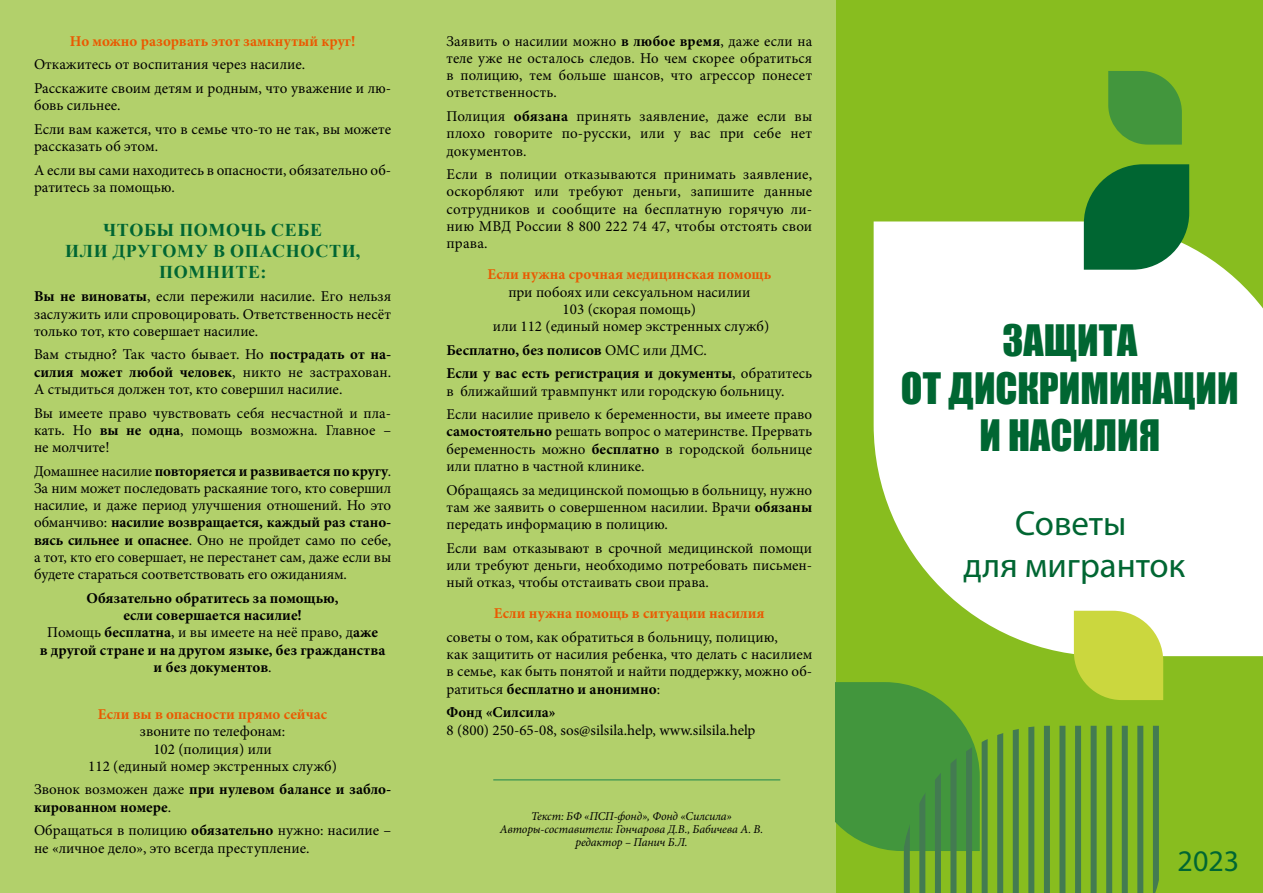
<style>
.page{position:relative;width:1263px;height:893px;background:#88bd1f}
.page>*{position:absolute;margin:0;border:0;box-sizing:border-box;transform-origin:0 0}
.t1{font:39.75px/47.7px "Impact";color:#006632;text-align:center}
.t2{font:34.95px/42px "Myriad Pro";color:#006632;text-align:center}
.t3{font:30px "Myriad Pro";color:#006632}
.t4{font:700 18px/20.7px "Times New Roman";letter-spacing:.035em;color:#063;text-align:center}
.t5{font:15px/17.2px "Minion Pro";color:#000;text-align:justify}
.t6{font:700 15px/17.2px "Minion Pro";color:#000}
.t7{font:700 15px "Minion Pro";color:#ea5901}
.t8{font:italic 12px/12.8px "Minion Pro";letter-spacing:-.01em;color:#000;text-align:center}
.s1{font-weight:700}
.s2{font-weight:400}
</style>
<div class="page">
<div style="left:0;top:0;width:836px;height:893px;background:#b2d06b"></div>
<svg style="left:1108px;top:71px;width:74px;height:74px"></svg>
<svg style="left:874px;top:221px;width:389px;height:435px;fill:#fff"></svg>
<svg style="left:836px;top:682px;width:144px;height:169px"></svg>
<svg style="left:904px;top:726px;width:6px;height:167px"></svg>
<svg style="left:919px;top:726px;width:6px;height:167px"></svg>
<svg style="left:935px;top:726px;width:6px;height:167px"></svg>
<svg style="left:950px;top:726px;width:6px;height:167px"></svg>
<div style="left:966px;top:726px;width:6px;height:167px;background:#437b51"></div>
<div style="left:982px;top:726px;width:6px;height:167px;background:#437b51"></div>
<div style="left:997px;top:726px;width:6px;height:167px;background:#437b51"></div>
<div style="left:1013px;top:726px;width:6px;height:167px;background:#437b51"></div>
<div style="left:1028px;top:726px;width:6px;height:167px;background:#437b51"></div>
<div style="left:1044px;top:726px;width:6px;height:167px;background:#437b51"></div>
<div style="left:1059px;top:726px;width:6px;height:167px;background:#437b51"></div>
<div style="left:1075px;top:726px;width:6px;height:167px;background:#437b51"></div>
<div style="left:1091px;top:726px;width:6px;height:167px;background:#437b51"></div>
<div style="left:1106px;top:726px;width:6px;height:167px;background:#437b51"></div>
<div style="left:1122px;top:726px;width:6px;height:167px;background:#437b51"></div>
<div style="left:1137px;top:726px;width:6px;height:167px;background:#437b51"></div>
<div style="left:1153px;top:726px;width:6px;height:167px;background:#437b51"></div>
<svg style="left:1074px;top:611px;width:89px;height:89px"></svg>
<svg style="left:1084px;top:164px;width:105px;height:106px"></svg>
<hr style="left:493px;top:779px;width:287px;height:2px;background:#4e9f57">
<p class="t7" style="left:70px;top:30px;width:287px">Но можно разорвать этот замкнутый круг!</p>
<p class="t5" style="left:34px;top:53px;width:359px;line-height:23.7px">Откажитесь от воспитания через насилие.<br>Расскажите своим детям и родным, что уважение и лю-</p>
<p class="t5" style="left:34px;top:94px;width:359px;line-height:23.7px">бовь сильнее.<br>Если вам кажется, что в семье что-то не так, вы можете</p>
<p class="t5" style="left:34px;top:134px;width:359px;line-height:23.7px">рассказать об этом.<br>А если вы сами находитесь в опасности, обязательно об-</p>
<p class="t5" style="left:34px;top:179px;width:142px">ратитесь за помощью.</p>
<p class="t4" style="left:65px;top:219px;width:297px">ЧТОБЫ ПОМОЧЬ СЕБЕ<br>ИЛИ ДРУГОМУ В ОПАСНОСТИ,<br>ПОМНИТЕ:</p>
<p class="t5" style="left:34px;top:288px;width:359px"><span class="s1">Вы не виноваты</span>, если пережили насилие. Его нельзя заслужить или спровоцировать. Ответственность несёт только тот, кто совершает насилие.</p>
<p class="t5" style="left:34px;top:346px;width:359px">Вам стыдно? Так часто бывает. Но <span class="s1">пострадать от на&shy;силия может любой человек</span>, никто не застрахован.<br>А стыдиться должен тот, кто совершил насилие.</p>
<p class="t5" style="left:34px;top:404px;width:359px">Вы имеете право чувствовать себя несчастной и пла&shy;кать. Но <span class="s1">вы не одна</span>, помощь возможна. Главное – не молчите!</p>
<p class="t5" style="left:34px;top:462px;width:359px">Домашнее насилие <span class="s1">повторяется и развивается по кругу</span>.<br>За ним может последовать раскаяние того, кто совершил насилие, и даже период улучшения отношений. Но это обманчиво: <span class="s1">насилие возвращается, каждый раз стано&shy;вясь сильнее и опаснее</span>. Оно не пройдет само по себе, а тот, кто его совершает, не перестанет сам, даже если вы будете стараться соответствовать его ожиданиям.</p>
<p class="t6" style="left:40px;top:589px;width:347px;text-align:center">Обязательно обратитесь за помощью,<br>если совершается насилие!<br><span class="s2">Помощь</span> бесплатна<span class="s2">, и вы имеете на неё право, д</span>аже<br>в другой стране и на другом языке, без гражданства и без документов<span class="s2">.</span></p>
<p class="t7" style="left:98px;top:704px;width:231px">Если вы в опасности прямо сейчас</p>
<p class="t5" style="left:88px;top:723px;width:250px;text-align:center">звоните по телефонам:<br>102 (полиция) или<br>112 (единый номер экстренных служб)</p>
<p class="t6" style="left:34px;top:781px;width:359px"><span class="s2">Звонок возможен даже</span> при нулевом балансе и забло&shy;кированном номере<span class="s2">.</span></p>
<p class="t5" style="left:34px;top:822px;width:359px">Обращаться в полицию <span class="s1">обязательно</span> нужно: насилие – не «личное дело», это всегда преступление.</p>
<p class="t5" style="left:446px;top:32px;width:367px">Заявить о насилии можно <span class="s1">в любое время</span>, даже если на теле уже не осталось следов. Но чем скорее обратиться в полицию, тем больше шансов, что агрессор понесет ответственность.</p>
<p class="t5" style="left:446px;top:108px;width:367px">Полиция <span class="s1">обязана</span> принять заявление, даже если вы плохо говорите по-русски, или у вас при себе нет документов.</p>
<p class="t5" style="left:446px;top:166px;width:367px">Если в полиции отказываются принимать заявление, оскорбляют или требуют деньги, запишите данные сотрудников и сообщите на бесплатную горячую ли&shy;нию МВД России 8 800 222 74 47, чтобы отстоять свои права.</p>
<p class="t7" style="left:487px;top:264px;width:285px">Если нужна срочная медицинская помощь</p>
<p class="t5" style="left:493px;top:283px;width:278px;text-align:center">при побоях или сексуальном насилии<br>103 (скорая помощь)<br>или 112 (единый номер экстренных служб)</p>
<p class="t6" style="left:446px;top:338px;width:367px;line-height:23.7px">Бесплатно, без полисов <span class="s2">ОМС или ДМС.<br></span>Если у вас есть регистрация и документы<span class="s2">, обратитесь</span></p>
<p class="t5" style="left:446px;top:379px;width:367px;line-height:23.7px">в ближайший травмпункт или городскую больницу.<br>Если насилие привело к беременности, вы имеете право</p>
<p class="t5" style="left:446px;top:423px;width:367px"><span class="s1">самостоятельно</span> решать вопрос о материнстве. Прервать беременность можно <span class="s1">бесплатно</span> в городской больнице или платно в частной клинике.</p>
<p class="t5" style="left:446px;top:481px;width:367px">Обращаясь за медицинской помощью в больницу, нужно там же заявить о совершенном насилии. Врачи <span class="s1">обязаны </span>передать информацию в полицию.</p>
<p class="t5" style="left:446px;top:539px;width:367px">Если вам отказывают в срочной медицинской помощи или требуют деньги, необходимо потребовать письмен&shy;ный отказ, чтобы отстаивать свои права.</p>
<p class="t7" style="left:494px;top:603px;width:272px">Если нужна помощь в ситуации насилия</p>
<p class="t5" style="left:446px;top:629px;width:367px;text-align:left">советы о том, как обратиться в больницу, полицию,<br>как защитить от насилия ребенка, что делать с насилием в семье, как быть понятой и найти поддержку, можно об&shy;ратиться <span class="s1">бесплатно и анонимно</span>:</p>
<p class="t6" style="left:446px;top:704px;width:111px">Фонд «Силсила»</p>
<p class="t5" style="left:446px;top:721px;width:310px">8 (800) 250-65-08, sos@silsila.help, www.silsila.help</p>
<p class="t8" style="left:500px;top:810px;width:265px">Текст: БФ «ПСП-фонд», Фонд «Силсила»<br>Авторы-составители: Гончарова Д.В., Бабичева А. В. редактор – Панич Б.Л.</p>
<h1 class="t1" style="left:901px;top:315px;width:339px">ЗАЩИТА<br>ОТ ДИСКРИМИНАЦИИ<br>И НАСИЛИЯ</h1>
<h2 class="t2" style="left:964px;top:502px;width:223px">Советы<br>для мигранток</h2>
<h3 class="t3" style="left:1177px;top:842px;width:63px">2023</h3>
</div>
